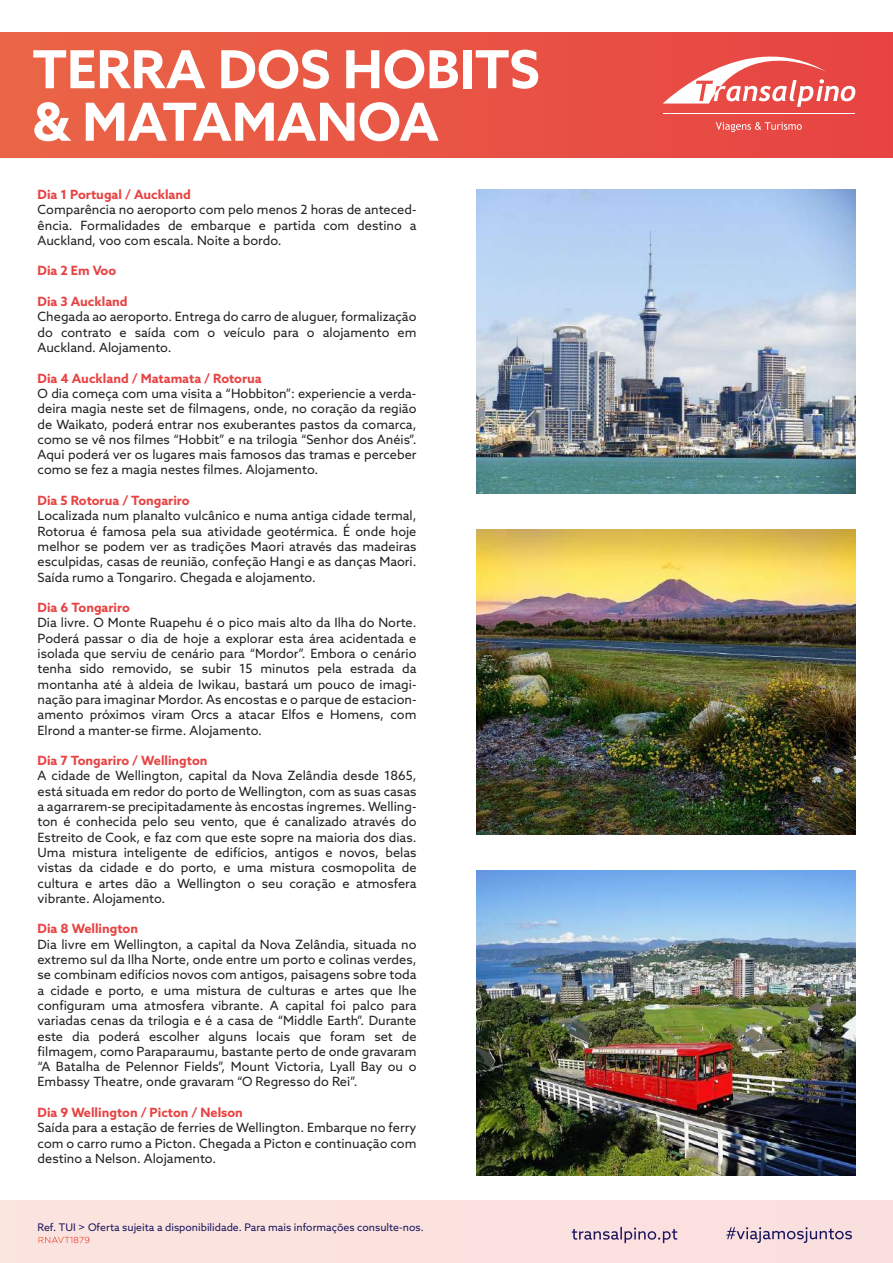
<style>
.page{position:relative;width:893px;height:1263px;background:#fff}
.page>*{position:absolute;margin:0;border:0;box-sizing:border-box;transform-origin:0 0}
.t1{font:700 52.5px/52.5px "Azo Sans";color:#fff}
.t2{font:12.75px/15.3px "Azo Sans";color:#231f20;text-align:justify}
.t3{font:700 12.75px "Azo Sans";color:#e74343}
.t4{font:10.5px "Azo Sans";color:#1a165c}
</style>
<div class="page">
<div style="left:0;top:1200px;width:893px;height:63px;background:#fbe2df"></div>
<svg style="left:38px;top:1237px;width:51px;height:6px"></svg>
<svg style="left:726px;top:1227px;width:126px;height:16px"></svg>
<svg style="left:572px;top:1227px;width:105px;height:16px"></svg>
<div style="left:0;top:33px;width:893px;height:125px;background:linear-gradient(to right,#ea6546,#e74343)"></div>
<svg style="left:663px;top:32px;width:192px;height:100px"></svg>
<img style="left:476px;top:189px;width:379px;height:305px">
<img style="left:476px;top:530px;width:379px;height:304px">
<img style="left:476px;top:871px;width:379px;height:304px">
<h1 class="t1" style="left:32px;top:42px;width:509px">TERRA DOS HOBITS &amp; MATAMANOA</h1>
<p class="t3" style="left:38px;top:186px;width:155px">Dia 1 Portugal / Auckland</p>
<p class="t2" style="left:38px;top:202px;width:380px">Comparência no aeroporto com pelo menos 2 horas de anteced&shy;ência. Formalidades de embarque e partida com destino a Auckland, voo com escala. Noite a bordo.</p>
<p class="t3" style="left:38px;top:262px;width:80px">Dia 2 Em Voo</p>
<p class="t3" style="left:38px;top:293px;width:92px">Dia 3 Auckland</p>
<p class="t2" style="left:38px;top:309px;width:380px">Chegada ao aeroporto. Entrega do carro de aluguer, formalização do contrato e saída com o veículo para o alojamento em Auckland. Alojamento.</p>
<p class="t3" style="left:38px;top:370px;width:226px">Dia 4 Auckland / Matamata / Rotorua</p>
<p class="t2" style="left:38px;top:385px;width:380px">O dia começa com uma visita a “Hobbiton”: experiencie a verda&shy;deira magia neste set de filmagens, onde, no coração da região de Waikato, poderá entrar nos exuberantes pastos da comarca, como se vê nos filmes “Hobbit” e na trilogia “Senhor dos Anéis”.<br>Aqui poderá ver os lugares mais famosos das tramas e perceber como se fez a magia nestes filmes. Alojamento.</p>
<p class="t3" style="left:38px;top:492px;width:154px">Dia 5 Rotorua / Tongariro</p>
<p class="t2" style="left:38px;top:508px;width:380px">Localizada num planalto vulcânico e numa antiga cidade termal, Rotorua é famosa pela sua atividade geotérmica. É onde hoje melhor se podem ver as tradições Maori através das madeiras esculpidas, casas de reunião, confeção Hangi e as danças Maori.<br>Saída rumo a Tongariro. Chegada e alojamento.</p>
<p class="t3" style="left:38px;top:599px;width:94px">Dia 6 Tongariro</p>
<p class="t2" style="left:38px;top:615px;width:380px">Dia livre. O Monte Ruapehu é o pico mais alto da Ilha do Norte.<br>Poderá passar o dia de hoje a explorar esta área acidentada e isolada que serviu de cenário para “Mordor”. Embora o cenário tenha sido removido, se subir 15 minutos pela estrada da montanha até à aldeia de Iwikau, bastará um pouco de imagi&shy;nação para imaginar Mordor. As encostas e o parque de estacion&shy;amento próximos viram Orcs a atacar Elfos e Homens, com Elrond a manter-se firme. Alojamento.</p>
<p class="t3" style="left:38px;top:752px;width:171px">Dia 7 Tongariro / Wellington</p>
<p class="t2" style="left:38px;top:768px;width:380px">A cidade de Wellington, capital da Nova Zelândia desde 1865, está situada em redor do porto de Wellington, com as suas casas a agarrarem-se precipitadamente às encostas íngremes. Welling&shy;ton é conhecida pelo seu vento, que é canalizado através do Estreito de Cook, e faz com que este sopre na maioria dos dias.<br>Uma mistura inteligente de edifícios, antigos e novos, belas vistas da cidade e do porto, e uma mistura cosmopolita de cultura e artes dão a Wellington o seu coração e atmosfera vibrante. Alojamento.</p>
<p class="t3" style="left:38px;top:920px;width:102px">Dia 8 Wellington</p>
<p class="t2" style="left:38px;top:936px;width:380px">Dia livre em Wellington, a capital da Nova Zelândia, situada no extremo sul da Ilha Norte, onde entre um porto e colinas verdes, se combinam edifícios novos com antigos, paisagens sobre toda a cidade e porto, e uma mistura de culturas e artes que lhe configuram uma atmosfera vibrante. A capital foi palco para variadas cenas da trilogia e é a casa de “Middle Earth”. Durante este dia poderá escolher alguns locais que foram set de filmagem, como Paraparaumu, bastante perto de onde gravaram “A Batalha de Pelennor Fields”, Mount Victoria, Lyall Bay ou o Embassy Theatre, onde gravaram “O Regresso do Rei”.</p>
<p class="t3" style="left:38px;top:1104px;width:207px">Dia 9 Wellington / Picton / Nelson</p>
<p class="t2" style="left:38px;top:1120px;width:380px">Saída para a estação de ferries de Wellington. Embarque no ferry com o carro rumo a Picton. Chegada a Picton e continuação com destino a Nelson. Alojamento.</p>
<p class="t4" style="left:38px;top:1220px;width:388px">Ref. TUI &gt; Oferta sujeita a disponibilidade. Para mais informações consulte-nos.</p>
</div>
